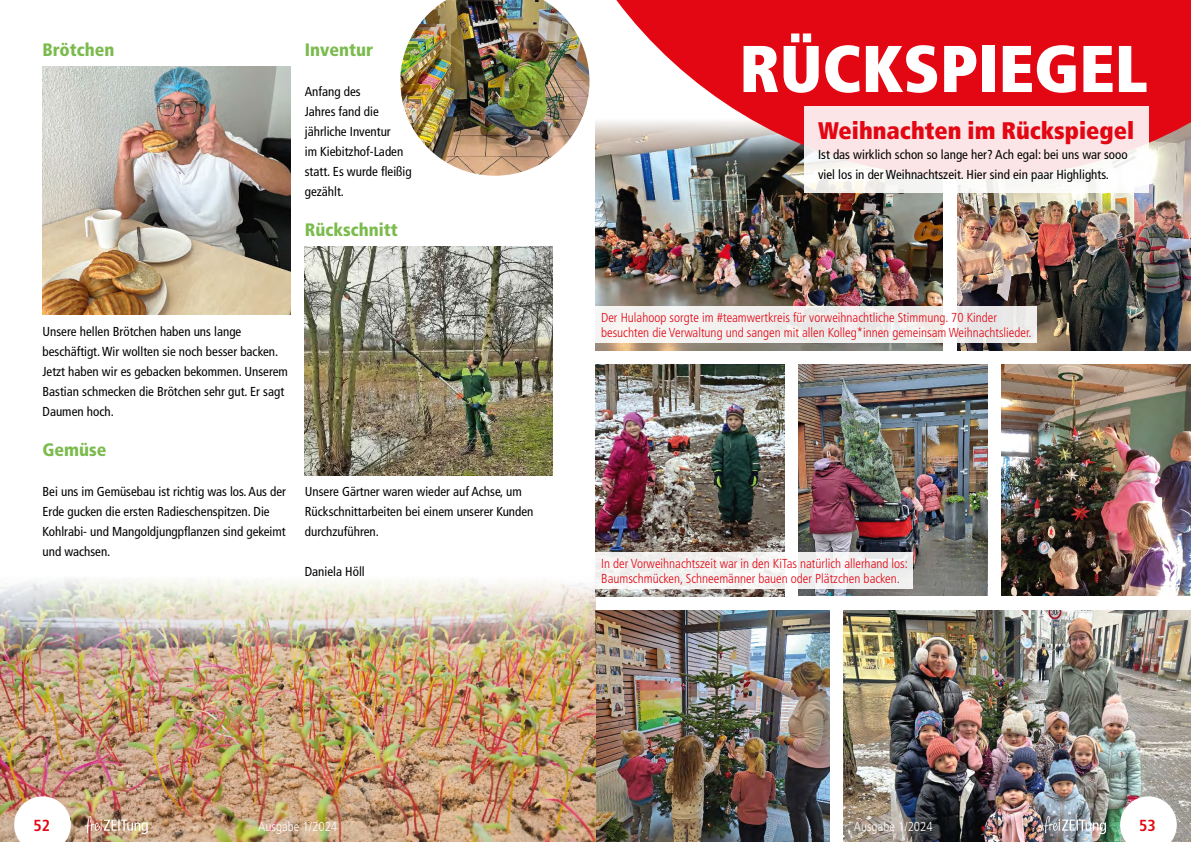
<style>
.page{position:relative;width:1191px;height:842px;background:#fff}
.page>*{position:absolute;margin:0;border:0;box-sizing:border-box;transform-origin:0 0}
.t1{font:900 condensed 66px "Frutiger LT Std";color:#fff}
.t2{font:900 condensed 24px "Frutiger LT Std";color:#e30613}
.t3{font:900 condensed 18px "Frutiger LT Std";color:#7bbb4d}
.t4{font:700 condensed 16px "Frutiger LT Std";color:#e30613}
.t5{font:condensed 13px/20px "Frutiger LT Std";color:#000}
.t6{font:300 condensed 13px/15px "Frutiger LT Std";color:#e30613}
.t7{font:300 condensed 13px "Frutiger LT Std";color:#fff}
</style>
<div class="page">
<img style="left:595px;top:179px;width:348px;height:171px">
<img style="left:843px;top:610px;width:348px;height:232px">
<img style="left:957px;top:179px;width:234px;height:171px">
<img style="left:595px;top:610px;width:234px;height:232px">
<img style="left:43px;top:67px;width:248px;height:248px">
<img style="left:0;top:579px;width:595px;height:263px">
<img style="left:400px;top:0;width:127px;height:176px">
<img style="left:305px;top:246px;width:248px;height:230px">
<svg style="left:527px;top:0;width:664px;height:179px;fill:#e30613"></svg>
<svg style="left:804px;top:106px;width:344px;height:87px;fill:#fce5e6"></svg>
<img style="left:1002px;top:364px;width:189px;height:231px">
<img style="left:595px;top:364px;width:189px;height:232px">
<img style="left:798px;top:364px;width:189px;height:231px">
<div style="left:595px;top:307px;width:441px;height:36px;background:#f1f0ee"></div>
<div style="left:595px;top:553px;width:318px;height:36px;background:#f2f1f0"></div>
<svg style="left:14px;top:796px;width:57px;height:46px"></svg>
<svg style="left:1120px;top:796px;width:56px;height:46px"></svg>
<svg style="left:1043px;top:816px;width:63px;height:18px"></svg>
<svg style="left:85px;top:816px;width:63px;height:18px"></svg>
<h3 class="t3" style="left:43px;top:39px;width:74px">Brötchen</h3>
<h3 class="t3" style="left:305px;top:39px;width:70px">Inventur</h3>
<p class="t5" style="left:305px;top:82px;width:108px">Anfang des<br>Jahres fand die jährliche Inventur<br>im Kiebitzhof-Laden statt. Es wurde fleißig gezählt.</p>
<h3 class="t3" style="left:305px;top:219px;width:95px">Rückschnitt</h3>
<p class="t5" style="left:43px;top:322px;width:247px">Unsere hellen Brötchen haben uns lange beschäftigt. Wir wollten sie noch besser backen.<br>Jetzt haben wir es gebacken bekommen. Unserem Bastian schmecken die Brötchen sehr gut. Er sagt Daumen hoch.</p>
<h3 class="t3" style="left:43px;top:439px;width:66px">Gemüse</h3>
<p class="t5" style="left:43px;top:482px;width:245px">Bei uns im Gemüsebau ist richtig was los. Aus der Erde gucken die ersten Radieschenspitzen. Die Kohlrabi- und Mangoldjungpflanzen sind gekeimt und wachsen.</p>
<p class="t5" style="left:305px;top:482px;width:230px">Unsere Gärtner waren wieder auf Achse, um<br>Rückschnittarbeiten bei einem unserer Kunden durchzuführen.</p>
<p class="t5" style="left:305px;top:562px;width:61px">Daniela Höll</p>
<h1 class="t1" style="left:739px;top:29px;width:410px">RÜCKSPIEGEL</h1>
<h2 class="t2" style="left:818px;top:116px;width:318px">Weihnachten im Rückspiegel</h2>
<p class="t5" style="left:818px;top:144px;width:311px">Ist das wirklich schon so lange her? Ach egal: bei uns war sooo viel los in der Weihnachtszeit. Hier sind ein paar Highlights.</p>
<p class="t6" style="left:601px;top:310px;width:432px">Der Hulahoop sorgte im #teamwertkreis für vorweihnachtliche Stimmung. 70 Kinder besuchten die Verwaltung und sangen mit allen Kolleg*innen gemeinsam Weihnachtslieder.</p>
<p class="t6" style="left:601px;top:556px;width:308px">In der Vorweihnachtszeit war in den KiTas natürlich allerhand los:<br>Baumschmücken, Schneemänner bauen oder Plätzchen backen.</p>
<p class="t4" style="left:33px;top:816px;width:18px">52</p>
<p class="t7" style="left:258px;top:819px;width:80px">Ausgabe 1/2024</p>
<p class="t7" style="left:853px;top:819px;width:80px">Ausgabe 1/2024</p>
<p class="t4" style="left:1139px;top:816px;width:18px">53</p>
</div>
